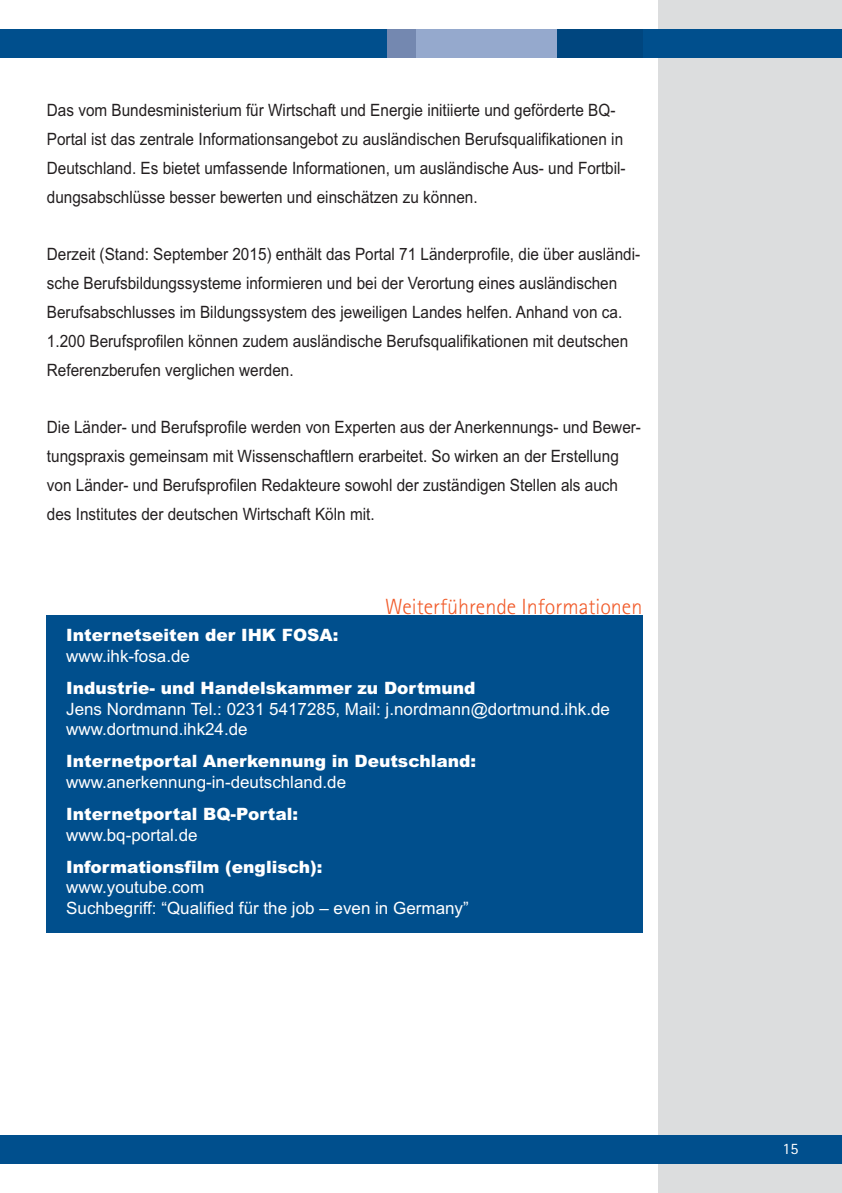
<style>
.page{position:relative;width:842px;height:1193px;background:#fff}
.page>*{position:absolute;margin:0;border:0;box-sizing:border-box;transform-origin:0 0}
.t1{font:300 22px "Agfa Rotis Sans Serif";color:#f15a29}
.t2{font:17px/28.8px "Arial";color:#231f20;scale:.9 1}
.t3{font:17px/20.4px "Arial";color:#fff}
.t4{font:900 17px "Arial";color:#fff}
.t5{font:16px "Agfa Rotis Sans Serif";color:#fff}
</style>
<div class="page">
<div style="left:658px;top:0;width:183px;height:1193px;background:#dcddde"></div>
<div style="left:1px;top:29px;width:840px;height:29px;background:#004f8d"></div>
<div style="left:1px;top:1135px;width:840px;height:28px;background:#004f8d"></div>
<div style="left:415px;top:29px;width:142px;height:29px;background:#95a9cd"></div>
<div style="left:557px;top:29px;width:85px;height:29px;background:#00467f"></div>
<div style="left:387px;top:29px;width:28px;height:29px;background:#7488b0"></div>
<svg style="left:0;top:1135px;width:1px;height:28px"></svg>
<svg style="left:0;top:29px;width:1px;height:29px"></svg>
<div style="left:46px;top:615px;width:596px;height:318px;background:#004f8d"></div>
<p class="t2" style="left:47px;top:97px;width:644px">Das vom Bundesministerium für Wirtschaft und Energie initiierte und geförderte BQ-Portal ist das zentrale Informationsangebot zu ausländischen Berufsqualifikationen in Deutschland. Es bietet umfassende Informationen, um ausländische Aus- und Fortbil&shy;dungsabschlüsse besser bewerten und einschätzen zu können.</p>
<p class="t2" style="left:47px;top:241px;width:660px">Derzeit (Stand: September 2015) enthält das Portal 71 Länderprofile, die über ausländi&shy;sche Berufsbildungssysteme informieren und bei der Verortung eines ausländischen Berufsabschlusses im Bildungssystem des jeweiligen Landes helfen. Anhand von ca.<br>1.200 Berufsprofilen können zudem ausländische Berufsqualifikationen mit deutschen Referenzberufen verglichen werden.</p>
<p class="t2" style="left:47px;top:414px;width:661px">Die Länder- und Berufsprofile werden von Experten aus der Anerkennungs- und Bewer&shy;tungspraxis gemeinsam mit Wissenschaftlern erarbeitet. So wirken an der Erstellung von Länder- und Berufsprofilen Redakteure sowohl der zuständigen Stellen als auch des Institutes der deutschen Wirtschaft Köln mit.</p>
<p class="t1" style="left:385px;top:599px;width:259px">Weiterführende Informationen</p>
<p class="t4" style="left:66px;top:629px;width:273px">Internetseiten der IHK FOSA:</p>
<p class="t3" style="left:66px;top:647px;width:125px">www.ihk-fosa.de</p>
<p class="t4" style="left:66px;top:681px;width:410px">Industrie- und Handelskammer zu Dortmund</p>
<p class="t3" style="left:66px;top:700px;width:545px">Jens Nordmann Tel.: 0231 5417285, Mail: j.nordmann@dortmund.ihk.de www.dortmund.ihk24.de</p>
<p class="t4" style="left:66px;top:755px;width:411px">Internetportal Anerkennung in Deutschland:</p>
<p class="t3" style="left:66px;top:773px;width:281px">www.anerkennung-in-deutschland.de</p>
<p class="t4" style="left:66px;top:807px;width:233px">Internetportal BQ-Portal:</p>
<p class="t3" style="left:66px;top:826px;width:133px">www.bq-portal.de</p>
<p class="t4" style="left:66px;top:860px;width:258px">Informationsfilm (englisch):</p>
<p class="t3" style="left:66px;top:879px;width:404px">www.youtube.com<br>Suchbegriff: “Qualified für the job – even in Germany”</p>
<p class="t5" style="left:782px;top:1142px;width:17px">15</p>
</div>
